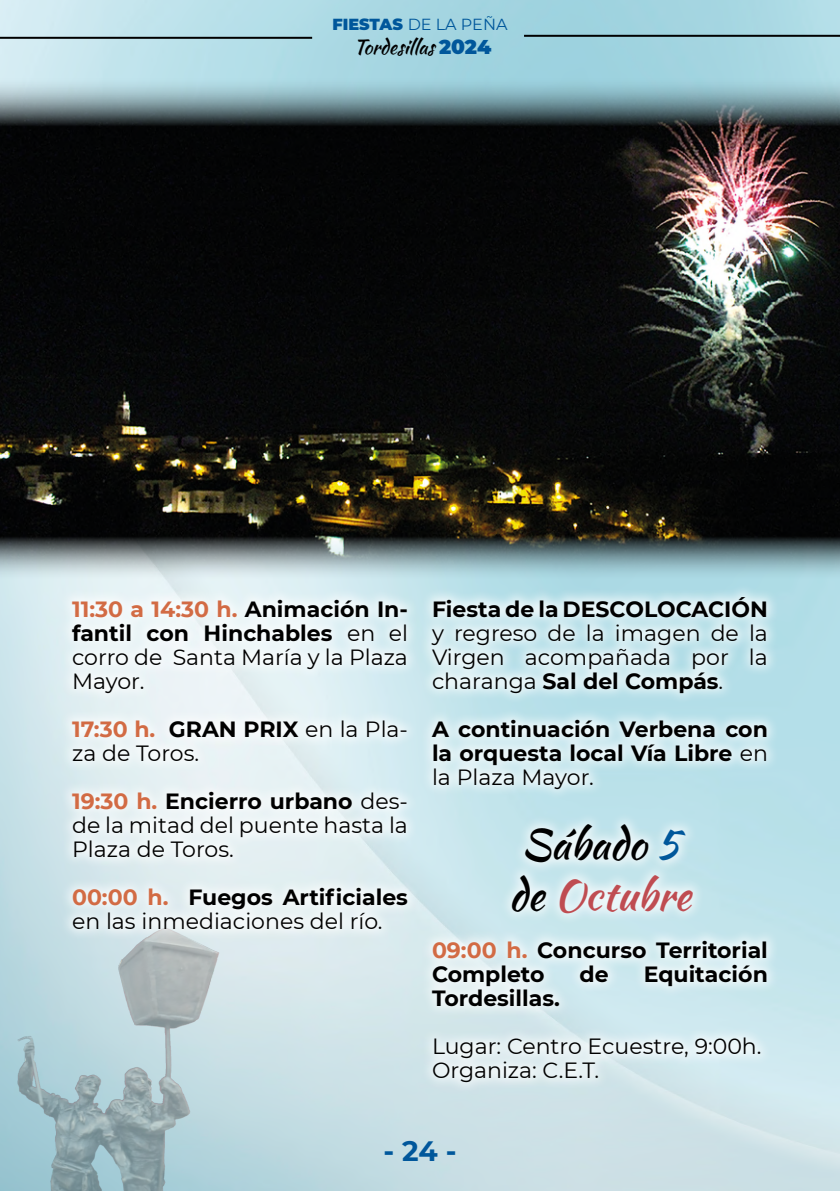
<style>
.page{position:relative;width:840px;height:1191px;background:#fff}
.page>*{position:absolute;margin:0;border:0;box-sizing:border-box;transform-origin:0 0}
.t1{font:42px/50.4px "Kaushan Script";color:#000}
.t2{font:700 28px "Montserrat";color:#00579b}
.t3{font:22px/24px "Montserrat";color:#000;text-align:justify}
.t4{font:700 22px/24px "Montserrat";color:#000;text-align:justify}
.t5{font:20px "Kaushan Script";color:#000}
.t6{font:16px "Montserrat";color:#00579b}
.s1{font-weight:900}
.s2{font-family:"Montserrat";font-weight:900;color:#00579b}
.s3{font-weight:700;color:#d26b44}
.s4{font-weight:700}
.s5{font-weight:400}
.s6{color:#00579b}
.s7{color:#bf4c51}
.s8{color:#d26b44}
</style>
<div class="page">
<img style="left:0;top:914px;width:240px;height:277px">
<hr style="left:523px;top:35px;width:316px;height:2px;background:#000">
<hr style="left:0;top:37px;width:312px;height:2px;background:#000">
<div style="left:60px;top:587px;width:360px;height:354px;background:#fff;opacity:.75"></div>
<div style="left:419px;top:583px;width:360px;height:512px;background:#fff;opacity:.75"></div>
<img style="left:0;top:75px;width:839px;height:506px">
<p class="t6" style="left:332px;top:13px;width:176px"><span class="s1">FIESTAS</span> DE LA PEÑA</p>
<p class="t5" style="left:353px;top:32px;width:139px">Tordesillas <span class="s2">2024</span></p>
<p class="t3" style="left:72px;top:596px;width:337px"><span class="s3">11:30 a 14:30 h.</span> <span class="s4">Animación In&shy;fantil con Hinchables</span> en el corro de Santa María y la Plaza Mayor.</p>
<p class="t3" style="left:72px;top:716px;width:337px"><span class="s3">17:30 h.</span> <span class="s4">GRAN PRIX</span> en la Pla&shy;za de Toros.</p>
<p class="t3" style="left:72px;top:788px;width:337px"><span class="s3">19:30 h.</span> <span class="s4">Encierro urbano</span> des&shy;de la mitad del puente hasta la Plaza de Toros.</p>
<p class="t3" style="left:72px;top:884px;width:337px"><span class="s3">00:00 h.</span> <span class="s4">Fuegos Artificiales </span>en las inmediaciones del río.</p>
<p class="t4" style="left:432px;top:596px;width:337px">Fiesta de la DESCOLOCACIÓN</p>
<p class="t3" style="left:432px;top:620px;width:337px">y regreso de la imagen de la Virgen acompañada por la charanga <span class="s4">Sal del Compás</span>.</p>
<p class="t4" style="left:432px;top:716px;width:337px">A continuación Verbena con la orquesta local Vía Libre <span class="s5">en la Plaza Mayor.</span></p>
<h1 class="t1" style="left:508px;top:819px;width:183px">Sábado <span class="s6">5 </span>de <span class="s7">Octubre</span></h1>
<p class="t4" style="left:432px;top:936px;width:337px"><span class="s8">09:00 h.</span> Concurso Territorial<br>Completo</p>
<p class="t4" style="left:579px;top:960px;width:31px">de</p>
<p class="t4" style="left:643px;top:960px;width:126px">Equitación</p>
<p class="t4" style="left:432px;top:984px;width:129px">Tordesillas.</p>
<p class="t3" style="left:432px;top:1033px;width:331px">Lugar: Centro Ecuestre, 9:00h.<br>Organiza: C.E.T.</p>
<p class="t2" style="left:383px;top:1131px;width:74px">- 24 -</p>
</div>
